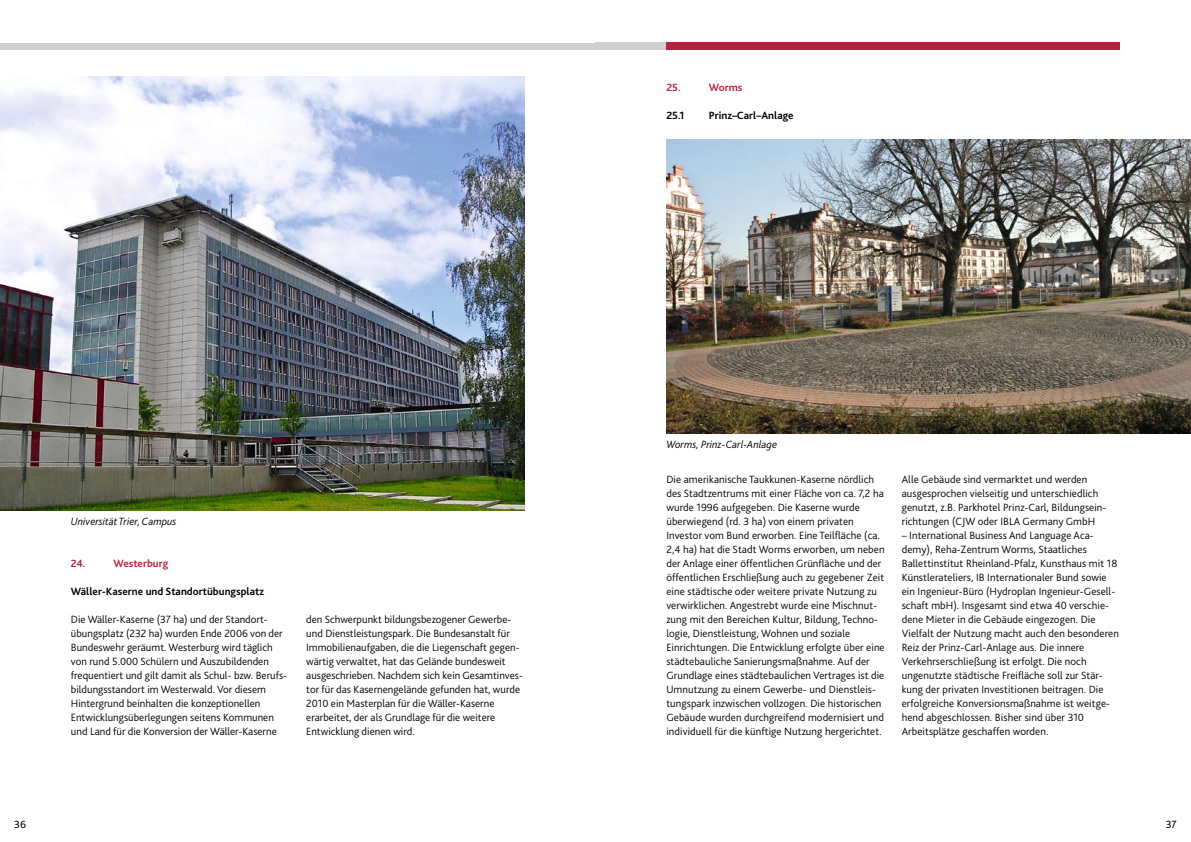
<style>
.page{position:relative;width:1191px;height:842px;background:#fff}
.page>*{position:absolute;margin:0;border:0;box-sizing:border-box;transform-origin:0 0}
.t1{font:300 11px/14px "Bliss 2";letter-spacing:.005em;color:#000}
.t2{font:700 11px "Bliss 2";color:#000}
.t3{font:italic 300 11px "Bliss 2";color:#000}
.t4{font:700 11px "Bliss 2";color:#b62340}
.t5{font:11px "Bliss 2";color:#000}
</style>
<div class="page">
<div style="left:0;top:43px;width:595px;height:7px;background:#cecfcf"></div>
<div style="left:595px;top:43px;width:71px;height:7px;background:#cecfcf"></div>
<div style="left:666px;top:43px;width:454px;height:7px;background:#b62340"></div>
<img style="left:666px;top:140px;width:525px;height:294px">
<img style="left:0;top:76px;width:524px;height:435px">
<p class="t4" style="left:666px;top:80px;width:16px">25.</p>
<p class="t4" style="left:709px;top:80px;width:35px">Worms</p>
<p class="t2" style="left:666px;top:108px;width:19px">25.1</p>
<p class="t2" style="left:709px;top:108px;width:86px">Prinz–Carl–Anlage</p>
<p class="t3" style="left:71px;top:514px;width:107px">Universität Trier, Campus</p>
<p class="t4" style="left:71px;top:556px;width:16px">24.</p>
<p class="t4" style="left:113px;top:556px;width:56px">Westerburg</p>
<p class="t2" style="left:71px;top:584px;width:195px">Wäller-Kaserne und Standortübungsplatz</p>
<p class="t1" style="left:71px;top:612px;width:218px">Die Wäller-Kaserne (37 ha) und der Standort&shy;übungsplatz (232 ha) wurden Ende 2006 von der Bundeswehr geräumt. Westerburg wird täglich von rund 5.000 Schülern und Auszubildenden frequentiert und gilt damit als Schul- bzw. Berufs&shy;bildungsstandort im Westerwald. Vor diesem Hintergrund beinhalten die konzeptionellen Entwicklungsüberlegungen seitens Kommunen und Land für die Konversion der Wäller-Kaserne</p>
<p class="t1" style="left:306px;top:612px;width:218px">den Schwerpunkt bildungsbezogener Gewerbe&shy;und Dienstleistungspark. Die Bundesanstalt für Immobilienaufgaben, die die Liegenschaft gegen&shy;wärtig verwaltet, hat das Gelände bundesweit ausgeschrieben. Nachdem sich kein Gesamtinves&shy;tor für das Kasernengelände gefunden hat, wurde 2010 ein Masterplan für die Wäller-Kaserne erarbeitet, der als Grundlage für die weitere Entwicklung dienen wird.</p>
<p class="t3" style="left:666px;top:437px;width:112px">Worms, Prinz-Carl-Anlage</p>
<p class="t1" style="left:666px;top:472px;width:220px">Die amerikanische Taukkunen-Kaserne nördlich des Stadtzentrums mit einer Fläche von ca. 7,2 ha wurde 1996 aufgegeben. Die Kaserne wurde überwiegend (rd. 3 ha) von einem privaten Investor vom Bund erworben. Eine Teilfläche (ca.<br>2,4 ha) hat die Stadt Worms erworben, um neben der Anlage einer öffentlichen Grünfläche und der öffentlichen Erschließung auch zu gegebener Zeit eine städtische oder weitere private Nutzung zu verwirklichen. Angestrebt wurde eine Mischnut&shy;zung mit den Bereichen Kultur, Bildung, Techno&shy;logie, Dienstleistung, Wohnen und soziale Einrichtungen. Die Entwicklung erfolgte über eine städtebauliche Sanierungsmaßnahme. Auf der Grundlage eines städtebaulichen Vertrages ist die Umnutzung zu einem Gewerbe- und Dienstleis&shy;tungspark inzwischen vollzogen. Die historischen Gebäude wurden durchgreifend modernisiert und individuell für die künftige Nutzung hergerichtet.</p>
<p class="t1" style="left:901px;top:472px;width:206px">Alle Gebäude sind vermarktet und werden ausgesprochen vielseitig und unterschiedlich genutzt, z.B. Parkhotel Prinz-Carl, Bildungsein&shy;richtungen (CJW oder IBLA Germany GmbH</p>
<p class="t1" style="left:901px;top:528px;width:219px">– International Business And Language Aca&shy;demy), Reha-Zentrum Worms, Staatliches Ballettinstitut Rheinland-Pfalz, Kunsthaus mit 18<br>Künstlerateliers, IB Internationaler Bund sowie ein Ingenieur-Büro (Hydroplan Ingenieur-Gesell&shy;schaft mbH). Insgesamt sind etwa 40 verschie&shy;dene Mieter in die Gebäude eingezogen. Die Vielfalt der Nutzung macht auch den besonderen Reiz der Prinz-Carl-Anlage aus. Die innere Verkehrserschließung ist erfolgt. Die noch ungenutzte städtische Freifläche soll zur Stär&shy;kung der privaten Investitionen beitragen. Die erfolgreiche Konversionsmaßnahme ist weitge&shy;hend abgeschlossen. Bisher sind über 310<br>Arbeitsplätze geschaffen worden.</p>
<p class="t5" style="left:14px;top:817px;width:13px">36</p>
<p class="t5" style="left:1165px;top:817px;width:13px">37</p>
</div>
